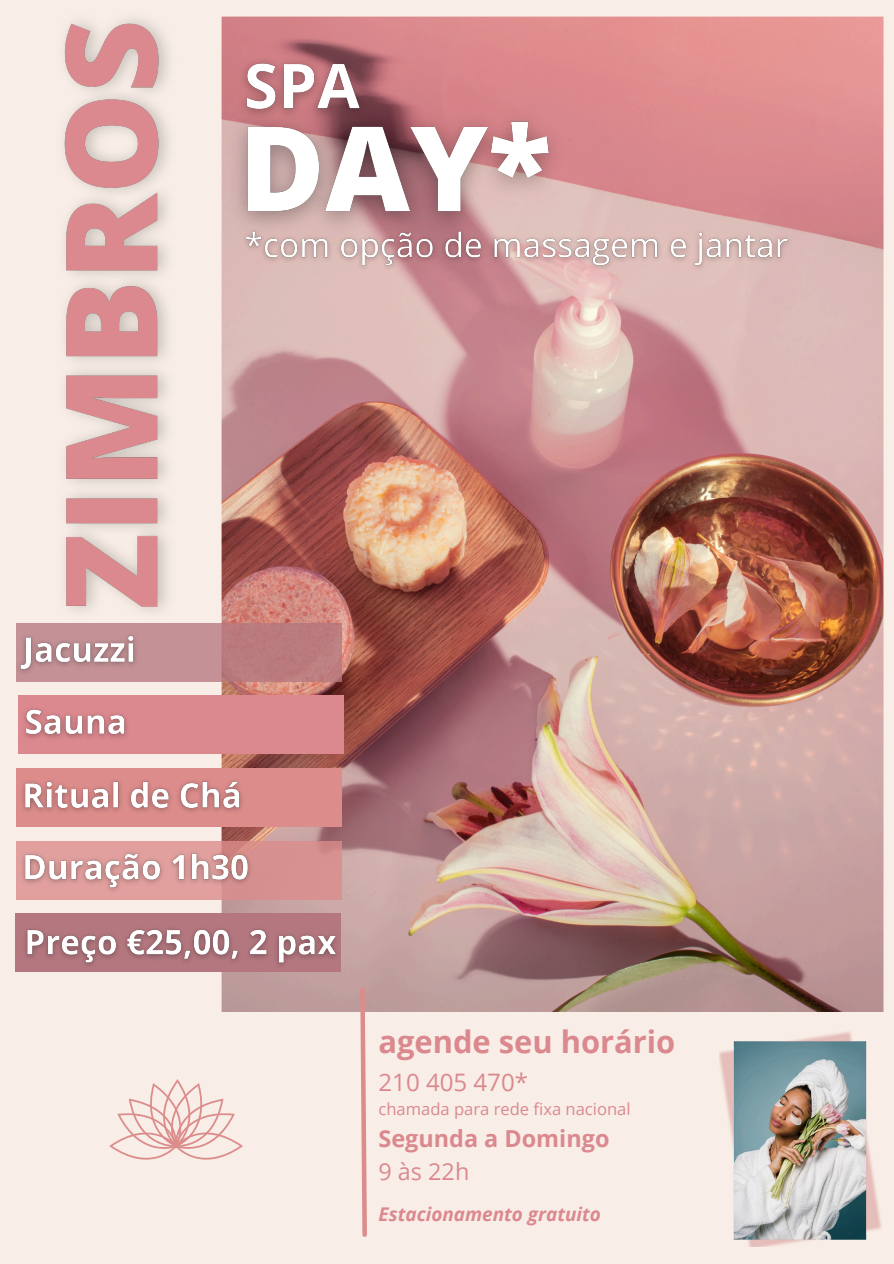
<style>
.page{position:relative;width:894px;height:1264px;background:#fff}
.page>*{position:absolute;margin:0;border:0;box-sizing:border-box;transform-origin:0 0}
.t1{font:700 30.9px "Open Sans";color:#db888e}
.t2{font:24px "Open Sans";color:#db888e}
.t3{font:700 23.4px "Open Sans";color:#db888e}
.t4{font:23.4px "Open Sans";color:#db888e}
.t5{font:italic 700 18.9px "Open Sans";color:#db888e}
.t6{font:16.5px "Open Sans";color:#db888e}
</style>
<div class="page">
<div style="left:0;top:0;width:893px;height:1263px;background:#f8eee7"></div>
<img style="left:221px;top:16px;width:663px;height:996px">
<svg style="left:16px;top:623px;width:326px;height:59px;background:#bd8387"></svg>
<div style="left:16px;top:768px;width:326px;height:59px;background:#db8c8b"></div>
<div style="left:16px;top:840px;width:326px;height:59px;background:#db8c8b"></div>
<svg style="left:358px;top:984px;width:11px;height:253px"></svg>
<div style="left:15px;top:913px;width:326px;height:58px;background:#b4777f"></div>
<div style="left:18px;top:695px;width:325px;height:59px;background:#db888e"></div>
<svg style="left:109px;top:1079px;width:134px;height:80px"></svg>
<img style="left:16px;top:626px;width:127px;height:55px">
<img style="left:22px;top:781px;width:220px;height:31px">
<img style="left:16px;top:843px;width:241px;height:57px">
<img style="left:221px;top:87px;width:357px;height:160px">
<img style="left:230px;top:42px;width:146px;height:87px">
<img style="left:237px;top:220px;width:560px;height:57px">
<img style="left:22px;top:19px;width:173px;height:609px">
<img style="left:24px;top:708px;width:103px;height:30px">
<img style="left:17px;top:918px;width:329px;height:57px">
<img style="left:719px;top:1031px;width:163px;height:215px">
<p class="t1" style="left:378px;top:1020px;width:298px">agende seu horário</p>
<p class="t2" style="left:378px;top:1064px;width:151px">210 405 470*</p>
<p class="t6" style="left:378px;top:1097px;width:253px">chamada para rede fixa nacional</p>
<h3 class="t3" style="left:378px;top:1122px;width:232px">Segunda a Domingo</h3>
<p class="t4" style="left:378px;top:1155px;width:92px">9 às 22h</p>
<p class="t5" style="left:378px;top:1200px;width:224px">Estacionamento gratuito</p>
</div>
